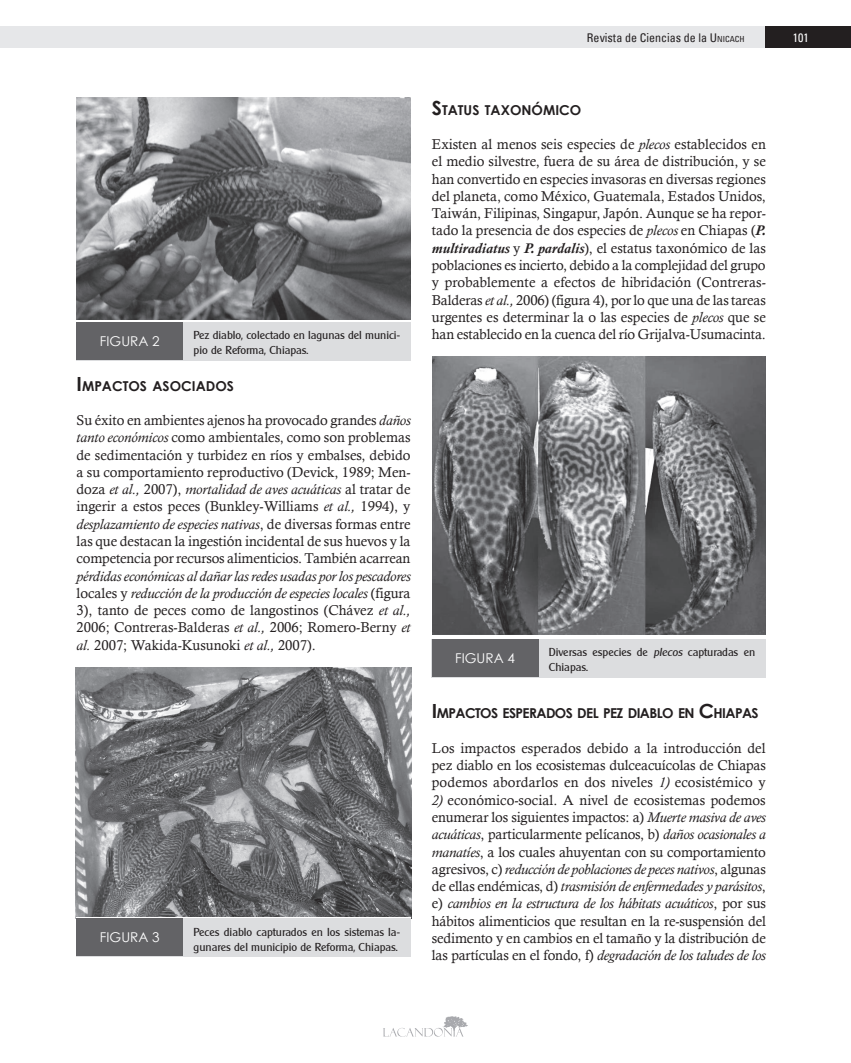
<style>
.page{position:relative;width:851px;height:1063px;background:#fff}
.page>*{position:absolute;margin:0;border:0;box-sizing:border-box;transform-origin:0 0}
.t1{font:14.25px/17.2px "Calisto";letter-spacing:-.01em;color:#231f20;text-align:justify}
.t2{font:700 13.65px "Century Gothic";letter-spacing:-.04em;color:#231f20}
.t3{font:700 13.65px "Century Gothic";color:#231f20}
.t4{font:13.5px "Century Gothic";color:#fff}
.t5{font:condensed 12px "Univers";color:#231f20}
.t6{font:condensed 12px "Univers";color:#fff}
.t7{font:11.25px/15px "Clarity Gothic SF";color:#231f20}
.s1{font-style:inherit}
.s2{font-size:8.4px}
.s3{font-size:19.5px}
.s4{font-style:italic}
.s5{font-weight:700;font-style:italic}
.s6{font-family:"Clarity Gothic SF Italic"}
</style>
<div class="page">
<div style="left:0;top:27px;width:850px;height:21px;background:#e6e7e9"></div>
<div style="left:765px;top:27px;width:85px;height:21px;background:#231f20"></div>
<svg style="left:383px;top:1016px;width:85px;height:21px"></svg>
<img style="left:76px;top:97px;width:334px;height:223px">
<div style="left:77px;top:322px;width:333px;height:39px;background:#dcdddf"></div>
<div style="left:77px;top:322px;width:106px;height:37px;background:#636366"></div>
<img style="left:76px;top:667px;width:335px;height:252px">
<svg style="left:77px;top:917px;width:333px;height:2px"></svg>
<div style="left:77px;top:919px;width:333px;height:38px;background:#dcdddf"></div>
<div style="left:77px;top:919px;width:106px;height:37px;background:#636366"></div>
<img style="left:432px;top:357px;width:332px;height:277px">
<div style="left:432px;top:639px;width:333px;height:38px;background:#dcdddf"></div>
<div style="left:432px;top:639px;width:106px;height:37px;background:#636366"></div>
<p class="t5" style="left:587px;top:30px;width:159px">Revista de Ciencias de la <span class="s1">U</span><span class="s2">NICACH</span></p>
<p class="t6" style="left:792px;top:30px;width:17px">101</p>
<p class="t7" style="left:193px;top:328px;width:208px">Pez diablo, colectado en lagunas del munici&shy;pio de Reforma, Chiapas.</p>
<p class="t4" style="left:100px;top:332px;width:61px">FIGURA 2</p>
<p class="t3" style="left:77px;top:377px;width:159px"><span class="s3">I</span>MPACTOS ASOCIADOS</p>
<p class="t1" style="left:77px;top:412px;width:335px">Su éxito en ambientes ajenos ha provocado grandes <span class="s4">daños tanto económicos</span> como ambientales, como son problemas de sedimentación y turbidez en ríos y embalses, debido a su comportamiento reproductivo (Devick, 1989; Men&shy;doza <span class="s4">et al.,</span> 2007), <span class="s4">mortalidad de aves acuáticas</span> al tratar de ingerir a estos peces (Bunkley-Williams <span class="s4">et al.,</span> 1994), y <span class="s4">desplazamiento de especies nativas</span>, de diversas formas entre las que destacan la ingestión incidental de sus huevos y la competencia por recursos alimenticios. También acarrean</p>
<p class="t1" style="left:77px;top:567px;width:335px"><span class="s4">pérdidas económicas al dañar las redes usadas por los pescadores </span>locales y <span class="s4">reducción de la producción de especies locales</span> (figura 3), tanto de peces como de langostinos (Chávez <span class="s4">et al., </span>2006; Contreras-Balderas <span class="s4">et al.,</span> 2006; Romero-Berny <span class="s4">et al.</span> 2007; Wakida-Kusunoki <span class="s4">et al.,</span> 2007).</p>
<p class="t4" style="left:100px;top:929px;width:61px">FIGURA 3</p>
<p class="t7" style="left:193px;top:924px;width:208px">Peces diablo capturados en los sistemas la&shy;gunares del municipio de Reforma, Chiapas.</p>
<p class="t3" style="left:432px;top:101px;width:151px"><span class="s3">S</span>TATUS TAXONÓMICO</p>
<p class="t1" style="left:432px;top:136px;width:335px">Existen al menos seis especies de <span class="s4">plecos</span> establecidos en el medio silvestre, fuera de su área de distribución, y se han convertido en especies invasoras en diversas regiones del planeta, como México, Guatemala, Estados Unidos, Taiwán, Filipinas, Singapur, Japón. Aunque se ha repor&shy;tado la presencia de dos especies de <span class="s4">plecos</span> en Chiapas (<span class="s5">P. multiradiatus</span> y <span class="s5">P. pardalis</span>), el estatus taxonómico de las poblaciones es incierto, debido a la complejidad del grupo y probablemente a efectos de hibridación (Contreras-Balderas <span class="s4">et al.,</span> 2006) (figura 4), por lo que una de las tareas urgentes es determinar la o las especies de <span class="s4">plecos</span> que se han establecido en la cuenca del río Grijalva-Usumacinta.</p>
<p class="t4" style="left:455px;top:649px;width:61px">FIGURA 4</p>
<p class="t7" style="left:549px;top:645px;width:208px">Diversas especies de <span class="s6">plecos</span> capturadas en<br>Chiapas.</p>
<p class="t2" style="left:432px;top:705px;width:328px"><span class="s3">I</span>MPACTOS ESPERADOS DEL PEZ DIABLO EN <span class="s3">C</span>HIAPAS</p>
<p class="t1" style="left:432px;top:739px;width:335px">Los impactos esperados debido a la introducción del pez diablo en los ecosistemas dulceacuícolas de Chiapas podemos abordarlos en dos niveles <span class="s4">1)</span> ecosistémico y</p>
<p class="t1" style="left:432px;top:791px;width:335px"><span class="s4">2)</span> económico-social. A nivel de ecosistemas podemos enumerar los siguientes impactos: a) <span class="s4">Muerte masiva de aves acuáticas</span>, particularmente pelícanos, b) <span class="s4">daños ocasionales a manatíes</span>, a los cuales ahuyentan con su comportamiento agresivos, c) <span class="s4">reducción de poblaciones de peces nativos</span>, algunas de ellas endémicas, d) <span class="s4">trasmisión de enfermedades y parásitos</span>, e) <span class="s4">cambios en la estructura de los hábitats acuáticos</span>, por sus hábitos alimenticios que resultan en la re-suspensión del sedimento y en cambios en el tamaño y la distribución de las partículas en el fondo, f) <span class="s4">degradación de los taludes de los</span></p>
</div>
